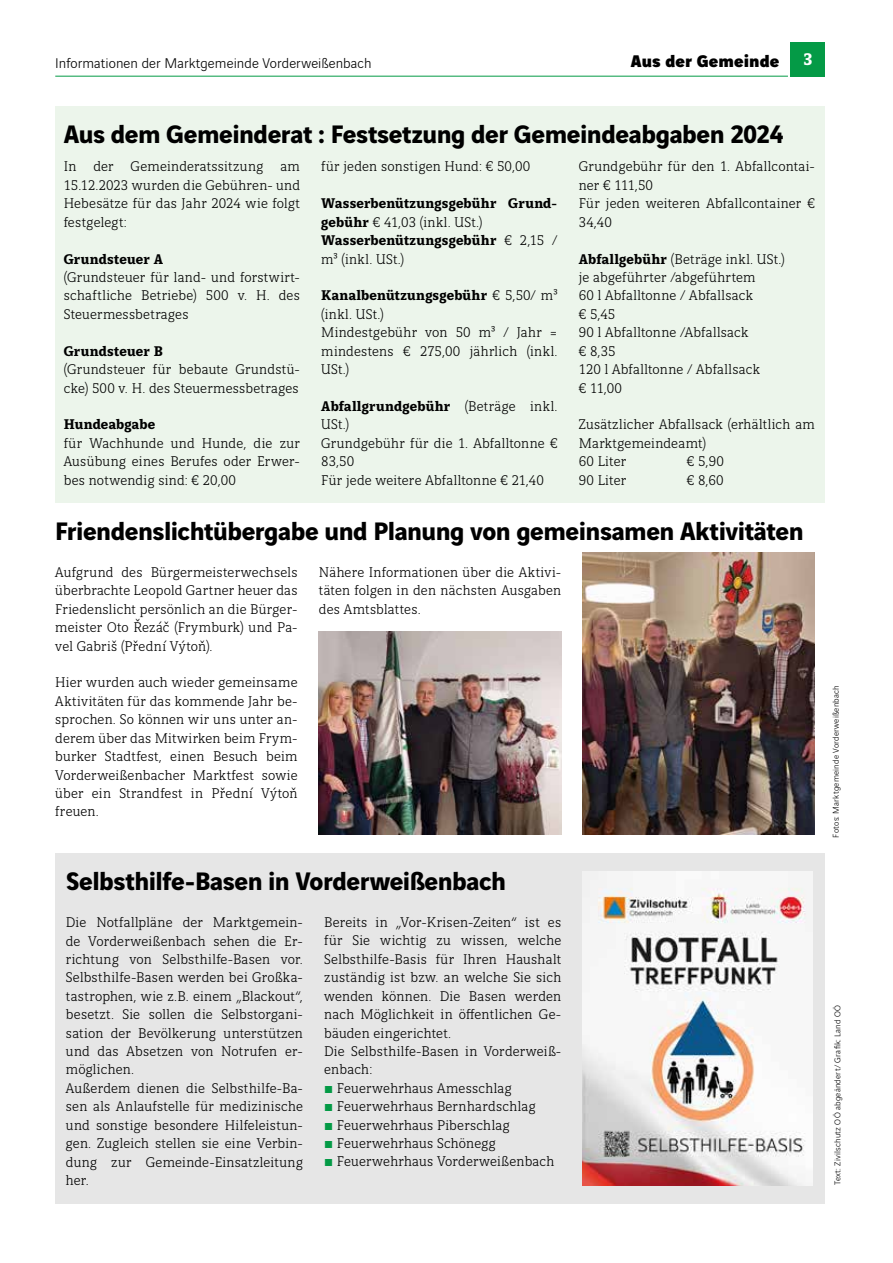
<style>
.page{position:relative;width:893px;height:1263px;background:#fff}
.page>*{position:absolute;margin:0;border:0;box-sizing:border-box;transform-origin:0 0}
.t1{font:700 27px "Vinci Sans";letter-spacing:-.02em;color:#000}
.t2{font:900 18px "Vinci Sans";letter-spacing:.005em;color:#000}
.t3{font:700 18px "Vinci Serif";color:#fff}
.t4{font:300 15px/18.5px "Vinci Serif";letter-spacing:.015em;color:#000}
.t5{font:700 15px/18.5px "Vinci Serif";letter-spacing:.005em;color:#000}
.t6{font:300 15px "Vinci Sans";letter-spacing:.005em;color:#000}
.t7{font:300 9px "Vinci Sans";letter-spacing:.025em;color:#000}
.s1{font-weight:700}
.s2{font-weight:300}
.s3{color:#049a46}
</style>
<div class="page">
<div style="left:55px;top:106px;width:770px;height:397px;background:#ecf5eb"></div>
<div style="left:791px;top:43px;width:34px;height:34px;background:#049a46"></div>
<hr style="left:55px;top:76px;width:733px;height:1px;background:#049a46">
<img style="left:319px;top:632px;width:242px;height:203px">
<img style="left:583px;top:552px;width:231px;height:283px">
<div style="left:55px;top:853px;width:770px;height:350px;background:#e6e6e6"></div>
<img style="left:583px;top:872px;width:229px;height:313px">
<p class="t6" style="left:55px;top:52px;width:318px">Informationen der Marktgemeinde Vorderweißenbach</p>
<p class="t2" style="left:631px;top:46px;width:150px">Aus der Gemeinde</p>
<p class="t3" style="left:803px;top:46px;width:10px">3</p>
<h1 class="t1" style="left:64px;top:113px;width:721px">Aus dem Gemeinderat : Festsetzung der Gemeindeabgaben 2024</h1>
<p class="t4" style="left:64px;top:156px;width:238px;text-align:justify">In der Gemeinderatssitzung am 15.12.2023 wurden die Gebühren- und Hebesätze für das Jahr 2024 wie folgt festgelegt:</p>
<p class="t5" style="left:64px;top:248px;width:101px">Grundsteuer A</p>
<p class="t4" style="left:64px;top:267px;width:238px;text-align:justify">(Grundsteuer für land- und forstwirt&shy;schaftliche Betriebe) 500 v. H. des Steuermessbetrages</p>
<p class="t5" style="left:64px;top:341px;width:100px">Grundsteuer B</p>
<p class="t4" style="left:64px;top:359px;width:238px">(Grundsteuer für bebaute Grundstü&shy;cke) 500 v. H. des Steuermessbetrages</p>
<p class="t5" style="left:64px;top:414px;width:93px">Hundeabgabe</p>
<p class="t4" style="left:64px;top:433px;width:238px;text-align:justify">für Wachhunde und Hunde, die zur Ausübung eines Berufes oder Erwer&shy;bes notwendig sind: € 20,00</p>
<p class="t4" style="left:579px;top:156px;width:238px">Grundgebühr für den 1. Abfallcontai&shy;ner € 111,50<br>Für jeden weiteren Abfallcontainer €<br>34,40</p>
<p class="t4" style="left:579px;top:248px;width:207px"><span class="s1">Abfallgebühr</span> (Beträge inkl. USt.) je abgeführter /abgeführtem<br>60 l Abfalltonne / Abfallsack<br>€ 5,45<br>90 l Abfalltonne /Abfallsack<br>€ 8,35<br>120 l Abfalltonne / Abfallsack<br>€ 11,00</p>
<p class="t4" style="left:579px;top:414px;width:238px">Zusätzlicher Abfallsack (erhältlich am<br>Marktgemeindeamt)<br>60 Liter</p>
<p class="t4" style="left:321px;top:156px;width:210px">für jeden sonstigen Hund: € 50,00</p>
<p class="t5" style="left:321px;top:193px;width:238px">Wasserbenützungsgebühr Grund&shy;gebühr <span class="s2">€ 41,03 (inkl. USt.)<br></span>Wasserbenützungsgebühr <span class="s2">€ 2,15 / m³ (inkl. USt.)</span></p>
<p class="t4" style="left:321px;top:285px;width:238px"><span class="s1">Kanalbenützungsgebühr</span> € 5,50/ m³ (inkl. USt.)<br>Mindestgebühr von 50 m³ / Jahr = mindestens € 275,00 jährlich (inkl.<br>USt.)</p>
<p class="t4" style="left:321px;top:396px;width:238px"><span class="s1">Abfallgrundgebühr</span> (Beträge inkl.<br>USt.)<br>Grundgebühr für die 1. Abfalltonne €<br>83,50<br>Für jede weitere Abfalltonne € 21,40</p>
<p class="t4" style="left:687px;top:451px;width:39px">€ 5,90</p>
<p class="t4" style="left:579px;top:470px;width:49px">90 Liter</p>
<p class="t4" style="left:687px;top:470px;width:38px">€ 8,60</p>
<h1 class="t1" style="left:55px;top:510px;width:750px">Friendenslichtübergabe und Planung von gemeinsamen Aktivitäten</h1>
<p class="t4" style="left:55px;top:562px;width:244px;text-align:justify">Aufgrund des Bürgermeisterwechsels überbrachte Leopold Gartner heuer das Friedenslicht persönlich an die Bürger&shy;meister Oto Řezáč (Frymburk) und Pa&shy;vel Gabriš (Přední Výtoň).</p>
<p class="t4" style="left:55px;top:672px;width:244px;text-align:justify">Hier wurden auch wieder gemeinsame Aktivitäten für das kommende Jahr be&shy;sprochen. So können wir uns unter an&shy;derem über das Mitwirken beim Frym&shy;burker Stadtfest, einen Besuch beim Vorderweißenbacher Marktfest sowie über ein Strandfest in Přední Výtoň freuen.</p>
<p class="t4" style="left:319px;top:562px;width:244px;text-align:justify">Nähere Informationen über die Aktivi&shy;täten folgen in den nächsten Ausgaben des Amtsblattes.</p>
<h1 class="t1" style="left:66px;top:860px;width:441px">Selbsthilfe-Basen in Vorderweißenbach</h1>
<p class="t4" style="left:66px;top:912px;width:239px">Die Notfallpläne der Marktgemein&shy;de Vorderweißenbach sehen die Er&shy;richtung von Selbsthilfe-Basen vor.<br>Selbsthilfe-Basen werden bei Großka&shy;tastrophen, wie z.B. einem „Blackout“, besetzt. Sie sollen die Selbstorgani&shy;sation der Bevölkerung unterstützen und das Absetzen von Notrufen er&shy;möglichen.<br>Außerdem dienen die Selbsthilfe-Ba&shy;sen als Anlaufstelle für medizinische und sonstige besondere Hilfeleistun&shy;gen. Zugleich stellen sie eine Verbin&shy;dung zur Gemeinde-Einsatzleitung her.</p>
<p class="t4" style="left:324px;top:912px;width:239px">Bereits in „Vor-Krisen-Zeiten“ ist es für Sie wichtig zu wissen, welche<br>Selbsthilfe-Basis für Ihren Haushalt zuständig ist bzw. an welche Sie sich wenden können. Die Basen werden nach Möglichkeit in öffentlichen Ge&shy;bäuden eingerichtet.<br>Die Selbsthilfe-Basen in Vorderweiß&shy;enbach:<br><span class="s3">b</span> Feuerwehrhaus Amesschlag<br><span class="s3">b</span> Feuerwehrhaus Bernhardschlag<br><span class="s3">b</span> Feuerwehrhaus Piberschlag<br><span class="s3">b</span> Feuerwehrhaus Schönegg<br><span class="s3">b</span> Feuerwehrhaus Vorderweißenbach</p>
<p class="t7" style="left:829px;top:837px;width:154px;rotate:-90deg">Fotos: Marktgemeinde Vorderweißenbach</p>
<p class="t7" style="left:831px;top:1185px;width:181px;rotate:-90deg">Text: Zivilschutz OÖ abgeändert/ Grafik: Land OÖ</p>
</div>
